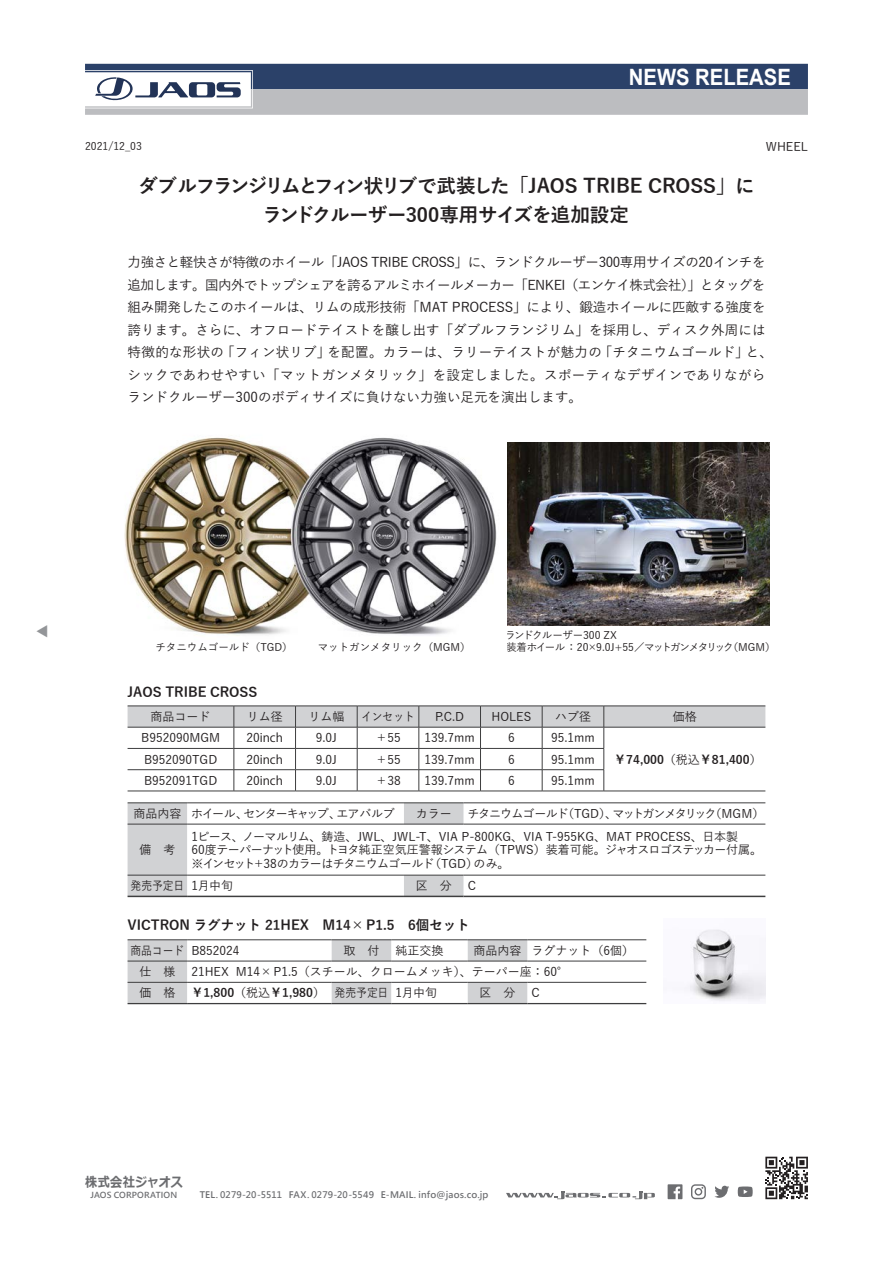
<style>
.page{position:relative;width:893px;height:1263px;background:#fff}
.page>*{position:absolute;margin:0;border:0;box-sizing:border-box;transform-origin:0 0}
.t1{font:700 22.5px "Arial";color:#fff;scale:.9 1}
.t2{font:700 19.5px "Yu Gothic";letter-spacing:-.02em;color:#231f20}
.ノーマル{font:500 13.5px/22.5px "Yu Gothic";color:#231f20}
.t3{font:700 13.5px "Yu Gothic";color:#231f20}
.t4{font:700 13.5px "Meiryo";letter-spacing:.015em;color:#6c6d70;scale:.9 1}
.t5{font:500 13.5px "Yu Gothic";color:#939598}
.t6{font:500 12px "Yu Gothic";color:#231f20}
.t7{font:500 12px "Yu Gothic";letter-spacing:-.045em;color:#231f20}
.t8{font:700 12px "Yu Gothic";color:#231f20}
.t9{font:500 12px "Yu Gothic";letter-spacing:-.065em;color:#231f20}
.t10{font:500 12px "Yu Gothic";letter-spacing:-.085em;color:#231f20}
.t11{font:500 12px "Yu Gothic";color:#231f20;scale:.9 1}
.t12{font:500 12px "Yu Gothic";letter-spacing:-.09em;color:#231f20}
.t13{font:12px "Koz Go Pro";color:#231f20}
.t14{font:500 10.5px "Yu Gothic";color:#231f20}
.t15{font:500 10.5px "Yu Gothic";letter-spacing:-.105em;color:#231f20}
.t16{font:500 10.5px "Yu Gothic";letter-spacing:-.025em;color:#231f20}
.t17{font:700 9px "Microsoft Jheng Hei";letter-spacing:.015em;color:#6c6d70}
.t18{font:700 8.25px "Microsoft Jheng Hei";letter-spacing:.02em;color:#6c6d70}
.s1{font-family:"Yu Gothic";font-weight:500}
.s2{font-weight:500}
</style>
<div class="page">
<svg style="left:85px;top:64px;width:723px;height:51px"></svg>
<svg style="left:765px;top:1157px;width:43px;height:42px"></svg>
<svg style="left:668px;top:1184px;width:14px;height:15px"></svg>
<svg style="left:691px;top:1184px;width:15px;height:15px"></svg>
<svg style="left:714px;top:1186px;width:15px;height:12px"></svg>
<svg style="left:738px;top:1186px;width:15px;height:11px"></svg>
<svg style="left:506px;top:1191px;width:149px;height:8px"></svg>
<img style="left:507px;top:442px;width:263px;height:183px">
<hr style="left:128px;top:791px;width:106px;height:1px;background:#3e3e3f">
<hr style="left:234px;top:791px;width:62px;height:1px;background:#3e3e3f">
<hr style="left:296px;top:791px;width:61px;height:1px;background:#3e3e3f">
<hr style="left:357px;top:791px;width:62px;height:1px;background:#3e3e3f">
<hr style="left:419px;top:791px;width:61px;height:1px;background:#3e3e3f">
<hr style="left:480px;top:791px;width:62px;height:1px;background:#3e3e3f">
<hr style="left:542px;top:791px;width:62px;height:1px;background:#3e3e3f">
<hr style="left:604px;top:791px;width:161px;height:1px;background:#3e3e3f">
<svg style="left:128px;top:706px;width:637px;height:85px"></svg>
<svg style="left:128px;top:803px;width:335px;height:93px"></svg>
<hr style="left:128px;top:896px;width:59px;height:1px;background:#3e3e3f">
<hr style="left:404px;top:896px;width:59px;height:1px;background:#3e3e3f">
<hr style="left:128px;top:802px;width:59px;height:1px;background:#3e3e3f">
<hr style="left:187px;top:802px;width:217px;height:1px;background:#3e3e3f">
<hr style="left:404px;top:802px;width:59px;height:1px;background:#3e3e3f">
<hr style="left:463px;top:802px;width:302px;height:1px;background:#3e3e3f">
<hr style="left:128px;top:824px;width:59px;height:1px;background:#3e3e3f">
<hr style="left:187px;top:824px;width:217px;height:1px;background:#3e3e3f">
<hr style="left:404px;top:824px;width:59px;height:1px;background:#3e3e3f">
<hr style="left:463px;top:824px;width:302px;height:1px;background:#3e3e3f">
<hr style="left:128px;top:875px;width:59px;height:1px;background:#3e3e3f">
<hr style="left:404px;top:875px;width:59px;height:1px;background:#3e3e3f">
<hr style="left:187px;top:875px;width:217px;height:1px;background:#3e3e3f">
<hr style="left:463px;top:875px;width:302px;height:1px;background:#3e3e3f">
<hr style="left:187px;top:896px;width:217px;height:1px;background:#3e3e3f">
<hr style="left:463px;top:896px;width:302px;height:1px;background:#3e3e3f">
<img style="left:124px;top:437px;width:373px;height:199px">
<svg style="left:128px;top:940px;width:399px;height:63px"></svg>
<hr style="left:128px;top:939px;width:59px;height:1px;background:#3e3e3f">
<hr style="left:187px;top:939px;width:145px;height:1px;background:#3e3e3f">
<hr style="left:128px;top:961px;width:59px;height:1px;background:#3e3e3f">
<hr style="left:187px;top:961px;width:145px;height:1px;background:#3e3e3f">
<hr style="left:332px;top:961px;width:59px;height:1px;background:#3e3e3f">
<hr style="left:391px;top:961px;width:77px;height:1px;background:#3e3e3f">
<hr style="left:468px;top:961px;width:59px;height:1px;background:#3e3e3f">
<hr style="left:527px;top:961px;width:119px;height:1px;background:#3e3e3f">
<hr style="left:128px;top:982px;width:59px;height:1px;background:#3e3e3f">
<hr style="left:187px;top:982px;width:145px;height:1px;background:#3e3e3f">
<hr style="left:332px;top:982px;width:59px;height:1px;background:#3e3e3f">
<hr style="left:391px;top:982px;width:77px;height:1px;background:#3e3e3f">
<hr style="left:468px;top:982px;width:59px;height:1px;background:#3e3e3f">
<hr style="left:527px;top:982px;width:119px;height:1px;background:#3e3e3f">
<hr style="left:332px;top:939px;width:59px;height:1px;background:#3e3e3f">
<hr style="left:391px;top:939px;width:77px;height:1px;background:#3e3e3f">
<hr style="left:468px;top:939px;width:59px;height:1px;background:#3e3e3f">
<hr style="left:527px;top:939px;width:119px;height:1px;background:#3e3e3f">
<hr style="left:128px;top:1003px;width:59px;height:1px;background:#3e3e3f">
<hr style="left:187px;top:1003px;width:145px;height:1px;background:#3e3e3f">
<hr style="left:332px;top:1003px;width:59px;height:1px;background:#3e3e3f">
<hr style="left:391px;top:1003px;width:77px;height:1px;background:#3e3e3f">
<hr style="left:468px;top:1003px;width:59px;height:1px;background:#3e3e3f">
<hr style="left:527px;top:1003px;width:119px;height:1px;background:#3e3e3f">
<img style="left:684px;top:929px;width:81px;height:72px">
<h1 class="t1" style="left:629px;top:61px;width:182px">NEWS RELEASE</h1>
<p class="t14" style="left:85px;top:136px;width:58px">2021/12_03</p>
<p class="t6" style="left:766px;top:135px;width:44px">WHEEL</p>
<p class="t2" style="left:138px;top:175px;width:618px">ダブルフランジリムとフィン状リブで武装した「JAOS TRIBE CROSS」に</p>
<p class="t2" style="left:262px;top:203px;width:368px">ランドクルーザー300専用サイズを追加設定</p>
<p class="ノーマル" style="left:128px;top:249px;width:647px">力強さと軽快さが特徴のホイール「JAOS TRIBE CROSS」に、ランドクルーザー300専用サイズの20インチを追加します。国内外でトップシェアを誇るアルミホイールメーカー「ENKEI（エンケイ株式会社）」とタッグを組み開発したこのホイールは、リムの成形技術「MAT PROCESS」により、鍛造ホイールに匹敵する強度を誇ります。さらに、オフロードテイストを醸し出す「ダブルフランジリム」を採用し、ディスク外周には特徴的な形状の「フィン状リブ」を配置。カラーは、ラリーテイストが魅力の「チタニウムゴールド」と、シックであわせやすい「マットガンメタリック」を設定しました。スポーティなデザインでありながらランドクルーザー300のボディサイズに負けない力強い足元を演出します。</p>
<p class="t5" style="left:30px;top:638px;width:15px;rotate:-90deg">▲</p>
<p class="t16" style="left:505px;top:625px;width:113px">ランドクルーザー300 ZX</p>
<p class="t14" style="left:155px;top:638px;width:139px">チタニウムゴールド（TGD）</p>
<p class="t14" style="left:318px;top:638px;width:154px">マットガンメタリック（MGM）</p>
<p class="t15" style="left:506px;top:637px;width:271px">装着ホイール ： 20×9.0J+55／マットガンメタリック（MGM）</p>
<p class="t3" style="left:128px;top:684px;width:131px">JAOS TRIBE CROSS</p>
<p class="t6" style="left:151px;top:706px;width:61px">商品コード</p>
<p class="t6" style="left:247px;top:706px;width:37px">リム径</p>
<p class="t6" style="left:308px;top:706px;width:37px">リム幅</p>
<p class="t11" style="left:361px;top:706px;width:61px">インセット</p>
<p class="t6" style="left:435px;top:706px;width:30px">P.C.D</p>
<p class="t6" style="left:491px;top:706px;width:41px">HOLES</p>
<p class="t6" style="left:555px;top:706px;width:37px">ハブ径</p>
<p class="t6" style="left:673px;top:706px;width:25px">価格</p>
<p class="t6" style="left:141px;top:727px;width:80px">B952090MGM</p>
<p class="t13" style="left:246px;top:730px;width:38px"><span class="s1">20</span>inch</p>
<p class="t6" style="left:316px;top:727px;width:23px">9.0J</p>
<p class="t6" style="left:375px;top:727px;width:27px">＋55</p>
<p class="t6" style="left:424px;top:727px;width:52px">139.7mm</p>
<p class="t6" style="left:508px;top:727px;width:8px">6</p>
<p class="t6" style="left:551px;top:727px;width:45px">95.1mm</p>
<p class="t6" style="left:144px;top:748px;width:75px">B952090TGD</p>
<p class="t13" style="left:246px;top:751px;width:38px"><span class="s1">20</span>inch</p>
<p class="t6" style="left:316px;top:748px;width:23px">9.0J</p>
<p class="t6" style="left:375px;top:748px;width:27px">＋55</p>
<p class="t6" style="left:424px;top:748px;width:52px">139.7mm</p>
<p class="t6" style="left:508px;top:748px;width:8px">6</p>
<p class="t6" style="left:551px;top:748px;width:45px">95.1mm</p>
<p class="t8" style="left:614px;top:752px;width:149px">￥74,000<span class="s2">（税込</span>￥81,400<span class="s2">）</span></p>
<p class="t6" style="left:144px;top:769px;width:75px">B952091TGD</p>
<p class="t13" style="left:246px;top:773px;width:38px"><span class="s1">20</span>inch</p>
<p class="t6" style="left:316px;top:769px;width:23px">9.0J</p>
<p class="t6" style="left:375px;top:769px;width:27px">＋38</p>
<p class="t6" style="left:424px;top:769px;width:52px">139.7mm</p>
<p class="t6" style="left:508px;top:769px;width:8px">6</p>
<p class="t6" style="left:551px;top:769px;width:45px">95.1mm</p>
<p class="t6" style="left:133px;top:802px;width:49px">商品内容</p>
<p class="t12" style="left:191px;top:802px;width:205px">ホイール、センターキャップ、エアバルブ</p>
<p class="t6" style="left:416px;top:802px;width:37px">カラー</p>
<p class="t10" style="left:467px;top:802px;width:298px">チタニウムゴールド（TGD）、マットガンメタリック（MGM）</p>
<p class="t6" style="left:139px;top:839px;width:37px">備　考</p>
<p class="t6" style="left:191px;top:825px;width:548px">1ピース、ノーマルリム、鋳造、JWL、JWL-T、VIA P-800KG、VIA T-955KG、MAT PROCESS、日本製</p>
<p class="t7" style="left:191px;top:839px;width:572px">60度テーパーナット使用。トヨタ純正空気圧警報システム（TPWS）装着可能。ジャオスロゴステッカー付属。</p>
<p class="t9" style="left:191px;top:852px;width:320px">※インセット＋38のカラーはチタニウムゴールド（TGD）のみ。</p>
<p class="t11" style="left:131px;top:874px;width:61px">発売予定日</p>
<p class="t6" style="left:191px;top:874px;width:43px">1月中旬</p>
<p class="t6" style="left:416px;top:874px;width:37px">区　分</p>
<p class="t6" style="left:468px;top:874px;width:10px">C</p>
<p class="t3" style="left:128px;top:918px;width:344px">VICTRON ラグナット 21HEX　M14×P1.5　6個セット</p>
<p class="t11" style="left:130px;top:939px;width:61px">商品コード</p>
<p class="t6" style="left:191px;top:939px;width:50px">B852024</p>
<p class="t6" style="left:343px;top:939px;width:37px">取　付</p>
<p class="t6" style="left:395px;top:939px;width:49px">純正交換</p>
<p class="t6" style="left:473px;top:939px;width:49px">商品内容</p>
<p class="t6" style="left:531px;top:939px;width:104px">ラグナット（6個）</p>
<p class="t6" style="left:139px;top:961px;width:37px">仕　様</p>
<p class="t6" style="left:191px;top:961px;width:379px">21HEX M14×P1.5（スチール、クロームメッキ）、テーパー座：60°</p>
<p class="t6" style="left:139px;top:982px;width:37px">価　格</p>
<p class="t8" style="left:191px;top:986px;width:135px">￥1,800<span class="s2">（税込</span>￥1,980<span class="s2">）</span></p>
<p class="t11" style="left:335px;top:982px;width:61px">発売予定日</p>
<p class="t6" style="left:395px;top:982px;width:43px">1月中旬</p>
<p class="t6" style="left:479px;top:982px;width:37px">区　分</p>
<p class="t6" style="left:531px;top:982px;width:10px">C</p>
<p class="t4" style="left:85px;top:1172px;width:110px">株式会社ジャオス</p>
<p class="t18" style="left:91px;top:1190px;width:88px">JAOS CORPORATION</p>
<p class="t17" style="left:200px;top:1189px;width:290px">TEL. 0279-20-5511 FAX. 0279-20-5549 E-MAIL. info@jaos.co.jp</p>
</div>
